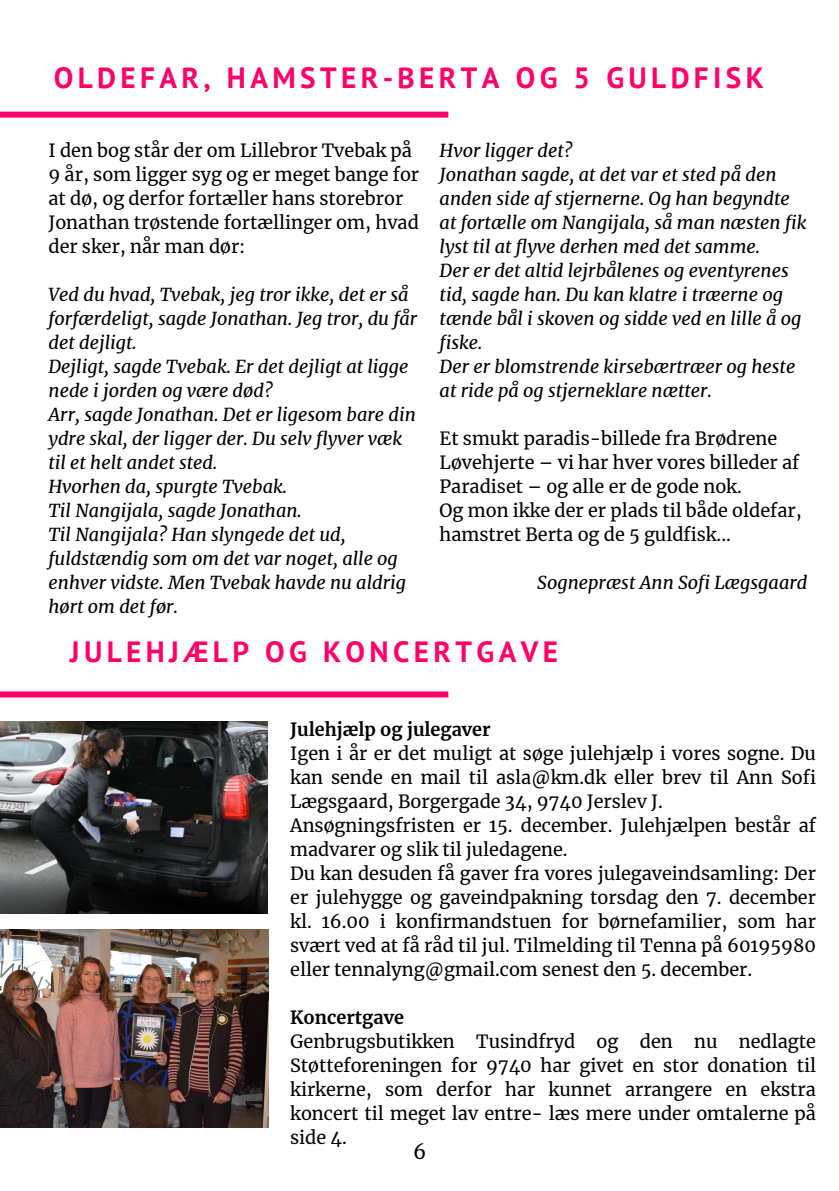
<style>
.page{position:relative;width:839px;height:1191px;background:#fff}
.page>*{position:absolute;margin:0;border:0;box-sizing:border-box;transform-origin:0 0}
.t1{font:700 29.2px "PT Sans";letter-spacing:.15em;color:#ff006b}
.t2{font:20px "Merriweather";color:#000}
.t3{font:18px/24px "Merriweather";color:#000}
.t4{font:italic 18px/24px "Merriweather";color:#000}
.t5{font:700 18px "Merriweather";color:#000}
</style>
<div class="page">
<div style="left:0;top:691px;width:448px;height:6px;background:#ff006b"></div>
<img style="left:0;top:721px;width:267px;height:192px">
<div style="left:0;top:112px;width:448px;height:6px;background:#ff006b"></div>
<img style="left:0;top:929px;width:269px;height:198px">
<p class="t1" style="left:54px;top:58px;width:711px">OLDEFAR, HAMSTER-BERTA OG 5 GULDFISK</p>
<p class="t3" style="left:48px;top:138px;width:372px">I den bog står der om Lillebror Tvebak på 9 år, som ligger syg og er meget bange for at dø, og derfor fortæller hans storebror Jonathan trøstende fortællinger om, hvad der sker, når man dør:</p>
<p class="t4" style="left:48px;top:282px;width:370px">Ved du hvad, Tvebak, jeg tror ikke, det er så forfærdeligt, sagde Jonathan. Jeg tror, du får det dejligt.</p>
<p class="t4" style="left:48px;top:354px;width:361px">Dejligt, sagde Tvebak. Er det dejligt at ligge nede i jorden og være død?</p>
<p class="t4" style="left:48px;top:402px;width:369px">Arr, sagde Jonathan. Det er ligesom bare din ydre skal, der ligger der. Du selv flyver væk til et helt andet sted.</p>
<p class="t4" style="left:48px;top:474px;width:240px">Hvorhen da, spurgte Tvebak.</p>
<p class="t4" style="left:48px;top:498px;width:255px">Til Nangijala, sagde Jonathan.</p>
<p class="t4" style="left:48px;top:522px;width:359px">Til Nangijala? Han slyngede det ud, fuldstændig som om det var noget, alle og enhver vidste. Men Tvebak havde nu aldrig hørt om det før.</p>
<p class="t4" style="left:439px;top:138px;width:134px">Hvor ligger det?</p>
<p class="t4" style="left:439px;top:162px;width:368px">Jonathan sagde, at det var et sted på den anden side af stjernerne. Og han begyndte at fortælle om Nangijala, så man næsten fik lyst til at flyve derhen med det samme.</p>
<p class="t4" style="left:439px;top:258px;width:363px">Der er det altid lejrbålenes og eventyrenes tid, sagde han. Du kan klatre i træerne og tænde bål i skoven og sidde ved en lille å og fiske.</p>
<p class="t4" style="left:439px;top:354px;width:357px">Der er blomstrende kirsebærtræer og heste at ride på og stjerneklare nætter.</p>
<p class="t3" style="left:439px;top:426px;width:361px">Et smukt paradis-billede fra Brødrene<br>Løvehjerte – vi har hver vores billeder af<br>Paradiset – og alle er de gode nok.</p>
<p class="t3" style="left:439px;top:498px;width:363px">Og mon ikke der er plads til både oldefar, hamstret Berta og de 5 guldfisk...</p>
<p class="t4" style="left:537px;top:570px;width:271px">Sognepræst Ann Sofi Lægsgaard</p>
<p class="t1" style="left:70px;top:632px;width:489px">JULEHJÆLP OG KONCERTGAVE</p>
<p class="t5" style="left:290px;top:718px;width:202px">Julehjælp og julegaver</p>
<p class="t3" style="left:290px;top:742px;width:527px;text-align:justify">Igen i år er det muligt at søge julehjælp i vores sogne. Du kan sende en mail til asla@km.dk eller brev til Ann Sofi Lægsgaard, Borgergade 34, 9740 Jerslev J.</p>
<p class="t3" style="left:290px;top:814px;width:527px">Ansøgningsfristen er 15. december. Julehjælpen består af madvarer og slik til juledagene.</p>
<p class="t3" style="left:290px;top:862px;width:527px;text-align:justify">Du kan desuden få gaver fra vores julegaveindsamling: Der er julehygge og gaveindpakning torsdag den 7. december kl. 16.00 i konfirmandstuen for børnefamilier, som har svært ved at få råd til jul. Tilmelding til Tenna på 60195980 eller tennalyng@gmail.com senest den 5. december.</p>
<p class="t5" style="left:290px;top:1006px;width:115px">Koncertgave</p>
<p class="t3" style="left:290px;top:1030px;width:527px;text-align:justify">Genbrugsbutikken Tusindfryd og den nu nedlagte Støtteforeningen for 9740 har givet en stor donation til kirkerne, som derfor har kunnet arrangere en ekstra koncert til meget lav entre- læs mere under omtalerne på side 4.</p>
<p class="t2" style="left:413px;top:1139px;width:15px">6</p>
</div>
